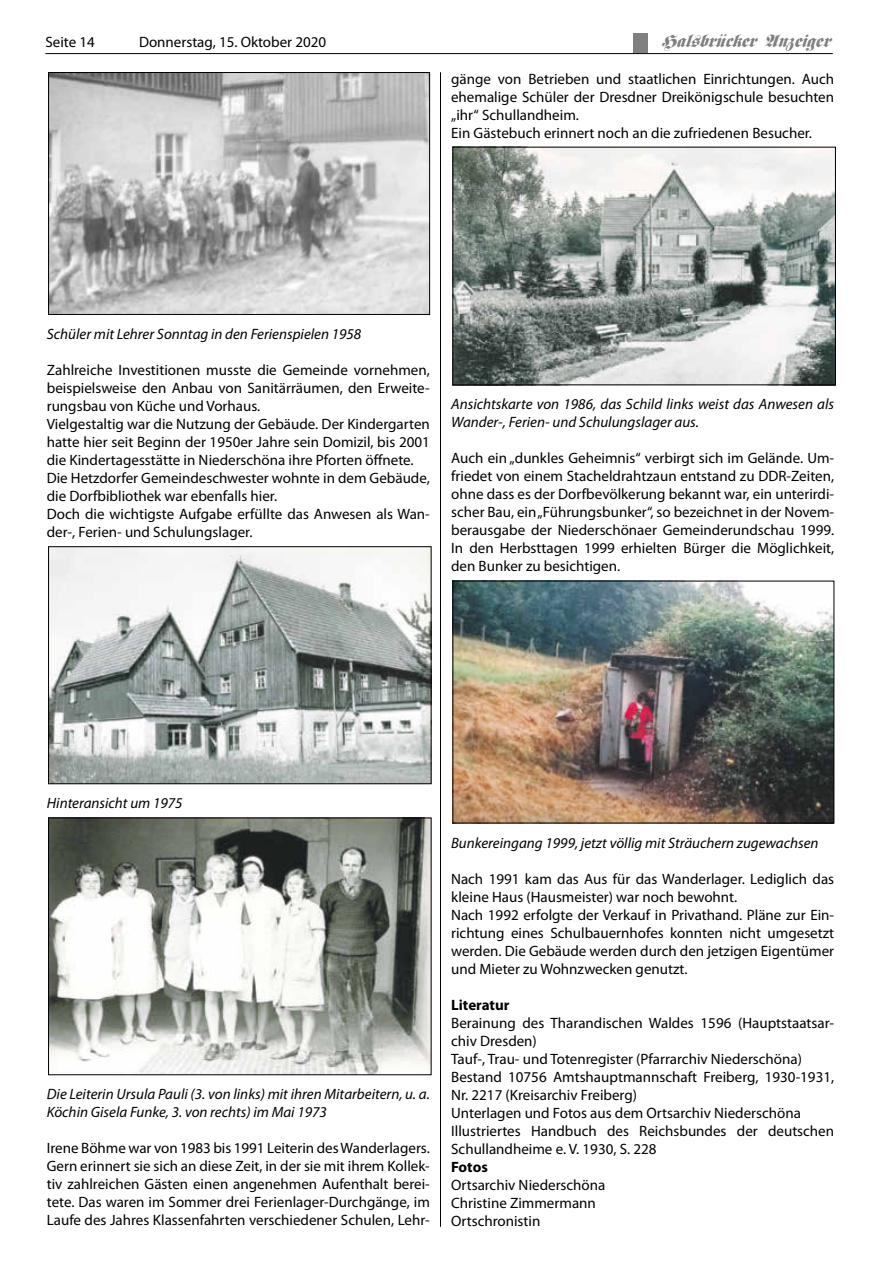
<style>
.page{position:relative;width:881px;height:1263px;background:#fff}
.page>*{position:absolute;margin:0;border:0;box-sizing:border-box;transform-origin:0 0}
.t1{font:18px "TT3 A15 OI00";letter-spacing:-.005em;color:#7f7f7f}
.t2{font:15px/18px "Myriad Pro";color:#000}
.t3{font:italic 15px/18px "Myriad Pro";color:#000}
.t4{font:700 15px "Myriad Pro";color:#000}
.t5{font:13.5px "Helvetica";letter-spacing:-.005em;color:#000}
</style>
<div class="page">
<hr style="left:440px;top:72px;width:1px;height:1155px;background:#000">
<hr style="left:45px;top:53px;width:787px;height:1px;background:#000">
<div style="left:633px;top:33px;width:14px;height:20px;background:#808080"></div>
<img style="left:454px;top:149px;width:379px;height:234px">
<div style="left:452px;top:147px;width:383px;height:238px;border:1px solid #000"></div>
<img style="left:454px;top:583px;width:377px;height:238px">
<div style="left:452px;top:581px;width:381px;height:242px;border:1px solid #000"></div>
<img style="left:50px;top:74px;width:377px;height:239px">
<div style="left:48px;top:72px;width:381px;height:243px;border:1px solid #000"></div>
<img style="left:50px;top:548px;width:379px;height:234px">
<div style="left:48px;top:546px;width:383px;height:238px;border:1px solid #000"></div>
<img style="left:50px;top:820px;width:379px;height:253px">
<div style="left:48px;top:818px;width:383px;height:257px;border:1px solid #000"></div>
<p class="t5" style="left:225px;top:35px;width:100px">13. August 2008</p>
<p class="t1" style="left:660px;top:35px;width:170px">Halsbrücker Anzeiger</p>
<p class="t2" style="left:451px;top:69px;width:384px">gänge von Betrieben und staatlichen Einrichtungen. Auch ehemalige Schüler der Dresdner Dreikönigschule besuchten „ihr“ Schullandheim.<br>Ein Gästebuch erinnert noch an die zufriedenen Besucher.</p>
<p class="t2" style="left:45px;top:33px;width:51px">Seite 14</p>
<p class="t2" style="left:139px;top:33px;width:189px">Donnerstag, 15. Oktober 2020</p>
<p class="t3" style="left:47px;top:325px;width:316px">Schüler mit Lehrer Sonntag in den Ferienspielen 1958</p>
<p class="t2" style="left:47px;top:361px;width:384px">Zahlreiche Investitionen musste die Gemeinde vornehmen, beispielsweise den Anbau von Sanitärräumen, den Erweite&shy;rungsbau von Küche und Vorhaus.<br>Vielgestaltig war die Nutzung der Gebäude. Der Kindergarten hatte hier seit Beginn der 1950er Jahre sein Domizil, bis 2001 die Kindertagesstätte in Niederschöna ihre Pforten öffnete.<br>Die Hetzdorfer Gemeindeschwester wohnte in dem Gebäude, die Dorfbibliothek war ebenfalls hier.<br>Doch die wichtigste Aufgabe erfüllte das Anwesen als Wan&shy;der-, Ferien- und Schulungslager.</p>
<p class="t3" style="left:451px;top:395px;width:384px">Ansichtskarte von 1986, das Schild links weist das Anwesen als<br>Wander-, Ferien- und Schulungslager aus.</p>
<p class="t2" style="left:451px;top:449px;width:384px;text-align:justify">Auch ein „dunkles Geheimnis“ verbirgt sich im Gelände. Um&shy;friedet von einem Stacheldrahtzaun entstand zu DDR-Zeiten, ohne dass es der Dorfbevölkerung bekannt war, ein unterirdi&shy;scher Bau, ein „Führungsbunker“, so bezeichnet in der Novem&shy;berausgabe der Niederschönaer Gemeinderundschau 1999.<br>In den Herbsttagen 1999 erhielten Bürger die Möglichkeit, den Bunker zu besichtigen.</p>
<p class="t3" style="left:47px;top:794px;width:137px">Hinteransicht um 1975</p>
<p class="t3" style="left:47px;top:1085px;width:384px">Die Leiterin Ursula Pauli (3. von links) mit ihren Mitarbeitern, u. a.<br>Köchin Gisela Funke, 3. von rechts) im Mai 1973</p>
<p class="t2" style="left:47px;top:1139px;width:384px;text-align:justify">Irene Böhme war von 1983 bis 1991 Leiterin des Wanderlagers.<br>Gern erinnert sie sich an diese Zeit, in der sie mit ihrem Kollek&shy;tiv zahlreichen Gästen einen angenehmen Aufenthalt berei&shy;tete. Das waren im Sommer drei Ferienlager-Durchgänge, im Laufe des Jahres Klassenfahrten verschiedener Schulen, Lehr-</p>
<p class="t3" style="left:451px;top:833px;width:369px">Bunkereingang 1999, jetzt völlig mit Sträuchern zugewachsen</p>
<p class="t2" style="left:451px;top:869px;width:384px">Nach 1991 kam das Aus für das Wanderlager. Lediglich das kleine Haus (Hausmeister) war noch bewohnt.<br>Nach 1992 erfolgte der Verkauf in Privathand. Pläne zur Ein&shy;richtung eines Schulbauernhofes konnten nicht umgesetzt werden. Die Gebäude werden durch den jetzigen Eigentümer und Mieter zu Wohnzwecken genutzt.</p>
<p class="t4" style="left:451px;top:995px;width:60px">Literatur</p>
<p class="t2" style="left:451px;top:1013px;width:384px">Berainung des Tharandischen Waldes 1596 (Hauptstaatsar&shy;chiv Dresden)<br>Tauf-, Trau- und Totenregister (Pfarrarchiv Niederschöna)<br>Bestand 10756 Amtshauptmannschaft Freiberg, 1930-1931, Nr. 2217 (Kreisarchiv Freiberg)<br>Unterlagen und Fotos aus dem Ortsarchiv Niederschöna Illustriertes Handbuch des Reichsbundes der deutschen Schullandheime e. V. 1930, S. 228</p>
<p class="t4" style="left:451px;top:1157px;width:38px">Fotos</p>
<p class="t2" style="left:451px;top:1175px;width:156px">Ortsarchiv Niederschöna<br>Christine Zimmermann<br>Ortschronistin</p>
</div>
